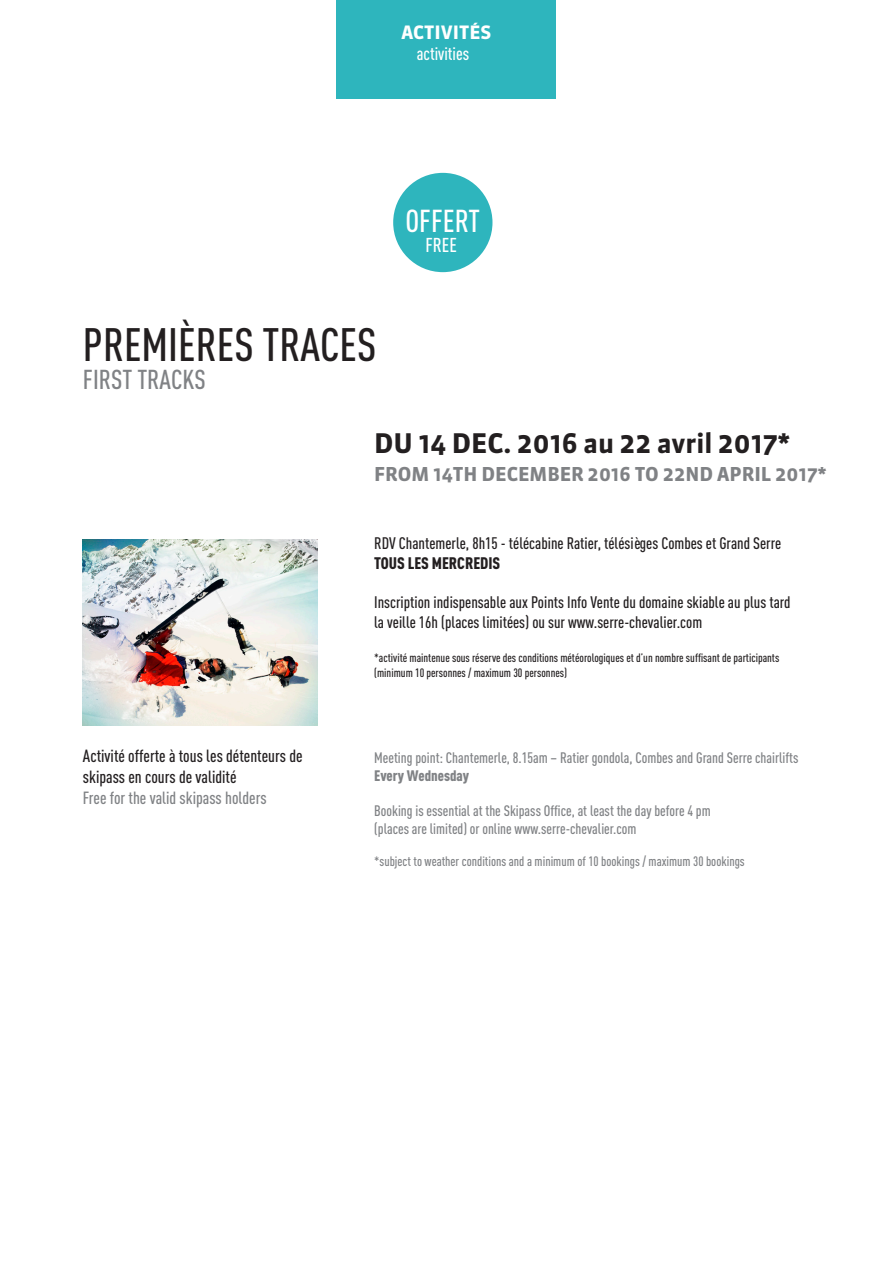
<style>
.page{position:relative;width:893px;height:1263px;background:#fff}
.page>*{position:absolute;margin:0;border:0;box-sizing:border-box;transform-origin:0 0}
.t1{font:500 46.2px "DIN Cond";color:#231f20}
.t2{font:500 31.35px "DIN Cond";color:#fff}
.t3{font:500 27px "DIN Cond";color:#808285}
.t4{font:700 26.85px "Sanuk OT";color:#231f20}
.t5{font:500 19.8px "DIN Cond";color:#fff}
.t6{font:700 19.05px "Sanuk OT";color:#808285}
.t7{font:700 18.45px "Sanuk OT";color:#fff}
.t8{font:500 18px "DIN Cond";color:#fff}
.t9{font:500 17.4px/20.9px "DIN Cond";color:#231f20}
.t10{font:500 17.4px "DIN Cond";color:#808285}
.t11{font:500 16.5px/19.8px "DIN Cond";color:#231f20}
.t12{font:900 16.5px "DIN Cond";color:#231f20}
.t13{font:500 15px "DIN Cond";color:#808285}
.t14{font:900 15px "DIN Cond";color:#808285}
.t15{font:500 13.5px "DIN Cond";color:#808285}
.t16{font:500 12px "DIN Cond";color:#231f20}
</style>
<div class="page">
<img style="left:83px;top:539px;width:235px;height:186px">
<div style="left:336px;top:0;width:220px;height:99px;background:#2eb5bd"></div>
<div style="left:393px;top:173px;width:99px;height:99px;background:#2eb5bd;border-radius:50%"></div>
<p class="t7" style="left:401px;top:20px;width:92px">ACTIVITÉS</p>
<p class="t8" style="left:417px;top:43px;width:54px">activities</p>
<p class="t1" style="left:83px;top:318px;width:295px">PREMIÈRES TRACES</p>
<p class="t3" style="left:83px;top:364px;width:124px">FIRST TRACKS</p>
<p class="t2" style="left:405px;top:202px;width:76px">OFFERT</p>
<p class="t5" style="left:425px;top:233px;width:33px">FREE</p>
<p class="t4" style="left:374px;top:426px;width:417px">DU 14 DEC. 2016 au 22 avril 2017*</p>
<p class="t6" style="left:374px;top:463px;width:454px">FROM 14TH DECEMBER 2016 TO 22ND APRIL 2017*</p>
<p class="t9" style="left:83px;top:745px;width:221px">Activité offerte à tous les détenteurs de skipass en cours de validité</p>
<p class="t10" style="left:83px;top:788px;width:185px">Free for the valid skipass holders</p>
<p class="t11" style="left:374px;top:533px;width:408px">RDV Chantemerle, 8h15 - télécabine Ratier, télésièges Combes et Grand Serre</p>
<p class="t12" style="left:374px;top:553px;width:128px">TOUS LES MERCREDIS</p>
<p class="t11" style="left:374px;top:592px;width:418px">Inscription indispensable aux Points Info Vente du domaine skiable au plus tard la veille 16h (places limitées) ou sur www.serre-chevalier.com</p>
<p class="t16" style="left:374px;top:651px;width:407px">*activité maintenue sous réserve des conditions météorologiques et d’un nombre suffisant de participants</p>
<p class="t16" style="left:374px;top:665px;width:194px">(minimum 10 personnes / maximum 30 personnes)</p>
<p class="t13" style="left:374px;top:749px;width:426px">Meeting point: Chantemerle, 8.15am – Ratier gondola, Combes and Grand Serre chairlifts</p>
<p class="t14" style="left:374px;top:766px;width:96px">Every Wednesday</p>
<p class="t13" style="left:374px;top:801px;width:338px">Booking is essential at the Skipass Office, at least the day before 4 pm</p>
<p class="t13" style="left:374px;top:819px;width:264px">(places are limited) or online www.serre-chevalier.com</p>
<p class="t15" style="left:374px;top:853px;width:372px">*subject to weather conditions and a minimum of 10 bookings / maximum 30 bookings</p>
</div>
